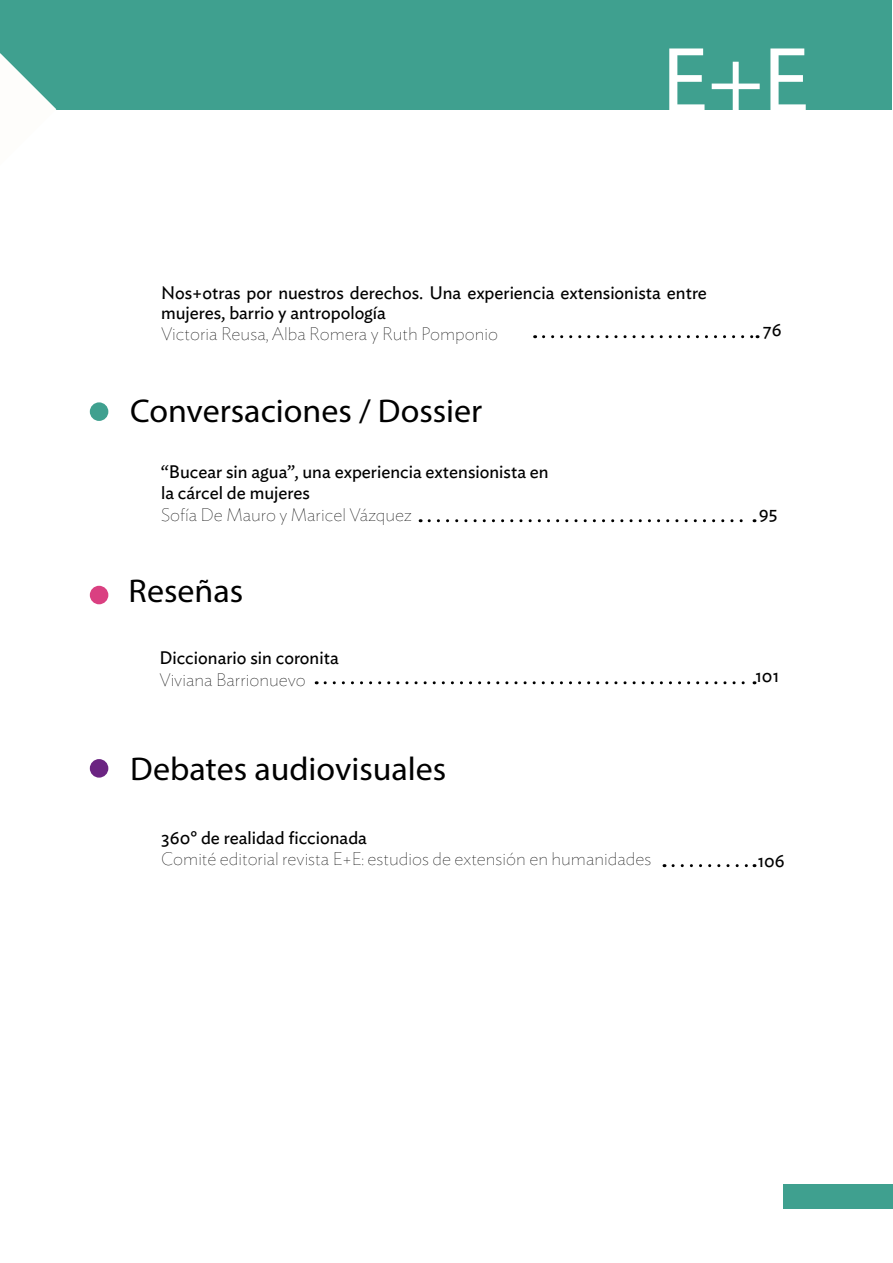
<style>
.page{position:relative;width:893px;height:1263px;background:#fff}
.page>*{position:absolute;margin:0;border:0;box-sizing:border-box;transform-origin:0 0}
.t1{font:93px "Myriad Pro";color:#fff}
.t2{font:33px "Myriad Pro";color:#000}
.t3{font:18px/19.5px "Ideal Sans";color:#000}
.t4{font:100 18px "Ideal Sans";color:#000}
</style>
<div class="page">
<div style="left:784px;top:1184px;width:109px;height:24px;background:#3fa08f"></div>
<div style="left:0;top:0;width:891px;height:109px;background:#3fa08f"></div>
<svg style="left:543px;top:335px;width:215px;height:3px"></svg>
<svg style="left:325px;top:681px;width:430px;height:3px"></svg>
<div style="left:90px;top:586px;width:18px;height:18px;background:#da4081;border-radius:50%"></div>
<svg style="left:673px;top:864px;width:82px;height:3px"></svg>
<div style="left:90px;top:759px;width:18px;height:19px;background:#6b2482;border-radius:50%"></div>
<svg style="left:429px;top:519px;width:326px;height:3px"></svg>
<div style="left:90px;top:402px;width:18px;height:19px;background:#3fa08f;border-radius:50%"></div>
<svg style="left:0;top:53px;width:56px;height:57px"></svg>
<h1 class="t1" style="left:662px;top:23px;width:148px">E+E</h1>
<p class="t3" style="left:161px;top:282px;width:547px">Nos+otras por nuestros derechos. Una experiencia extensionista entre mujeres, barrio y antropología</p>
<p class="t4" style="left:161px;top:319px;width:338px">Victoria Reusa, Alba Romera y Ruth Pomponio</p>
<h2 class="t2" style="left:130px;top:391px;width:354px">Conversaciones / Dossier</h2>
<p class="t3" style="left:161px;top:459px;width:389px;line-height:21.6px">“Bucear sin agua”, una experiencia extensionista en la cárcel de mujeres</p>
<p class="t4" style="left:161px;top:500px;width:252px">Sofía De Mauro y Maricel Vázquez</p>
<h2 class="t2" style="left:129px;top:571px;width:116px">Reseñas</h2>
<p class="t3" style="left:159px;top:647px;width:181px">Diccionario sin coronita</p>
<p class="t4" style="left:159px;top:665px;width:148px">Viviana Barrionuevo</p>
<h2 class="t2" style="left:130px;top:749px;width:318px">Debates audiovisuales</h2>
<p class="t3" style="left:161px;top:826px;width:207px">360° de realidad ficcionada</p>
<p class="t4" style="left:161px;top:844px;width:492px">Comité editorial revista E+E: estudios de extensión en humanidades</p>
<p class="t3" style="left:763px;top:319px;width:20px">76</p>
<p class="t3" style="left:759px;top:501px;width:20px">95</p>
<p class="t3" style="left:755px;top:665px;width:25px">101</p>
<p class="t3" style="left:758px;top:849px;width:29px">106</p>
</div>
